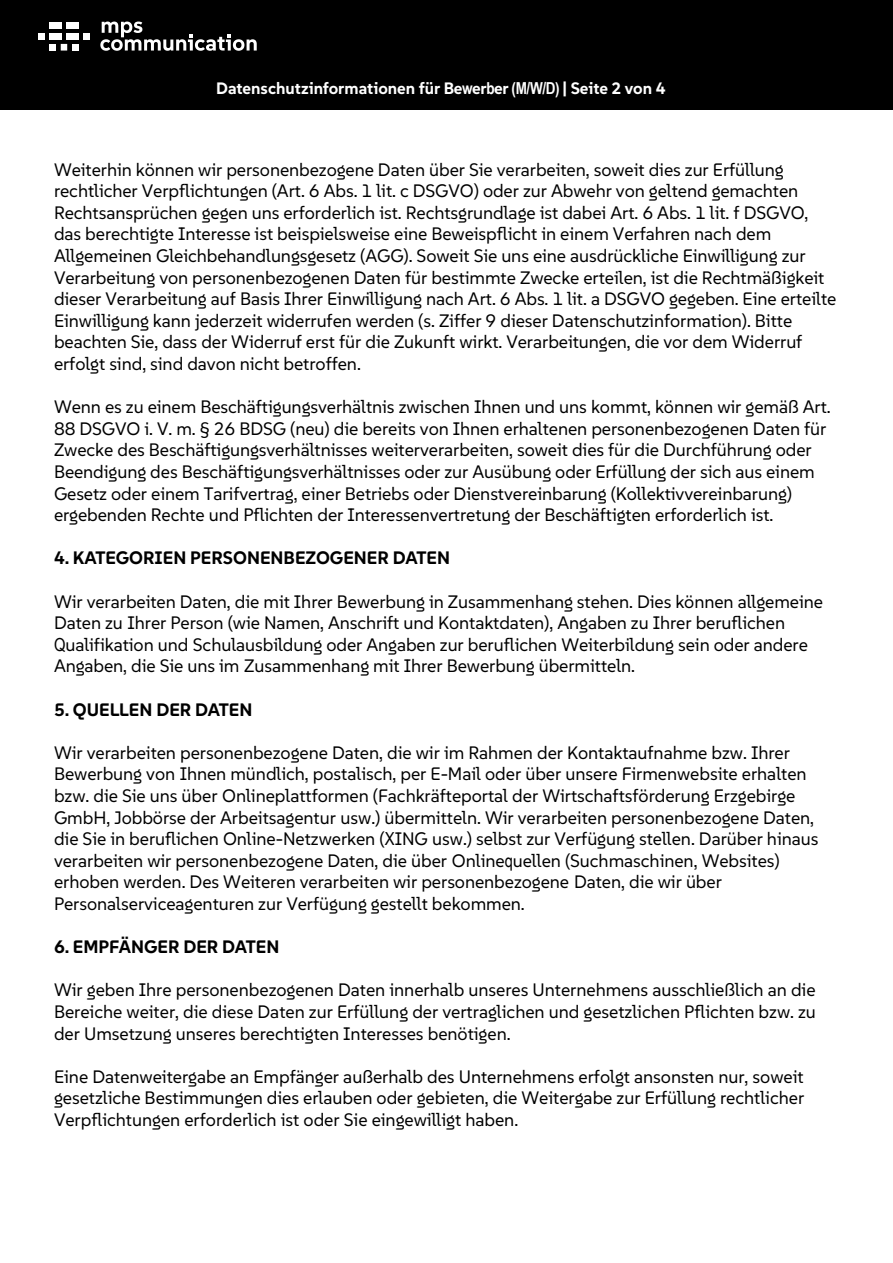
<style>
.page{position:relative;width:893px;height:1263px;background:#fff}
.page>*{position:absolute;margin:0;border:0;box-sizing:border-box;transform-origin:0 0}
.t1{font:18px/21.6px "SUSE";letter-spacing:-.005em;color:#000}
.t2{font:700 18px "SUSE";color:#000}
.t3{font:700 16.5px "SUSE";color:#fff}
.s1{font-family:"Arial Narrow"}
</style>
<div class="page">
<div style="left:0;top:0;width:893px;height:109px;background:#000"></div>
<div style="left:50px;top:22px;width:12px;height:6px;background:#fff"></div>
<div style="left:66px;top:22px;width:12px;height:6px;background:#fff"></div>
<div style="left:50px;top:33px;width:12px;height:6px;background:#fff"></div>
<div style="left:66px;top:33px;width:12px;height:6px;background:#fff"></div>
<div style="left:72px;top:44px;width:6px;height:7px;background:#fff"></div>
<svg style="left:83px;top:33px;width:6px;height:6px"></svg>
<div style="left:38px;top:33px;width:7px;height:6px;background:#fff"></div>
<div style="left:50px;top:44px;width:6px;height:7px;background:#fff"></div>
<svg style="left:61px;top:44px;width:6px;height:7px"></svg>
<svg style="left:100px;top:22px;width:157px;height:29px"></svg>
<p class="t3" style="left:216px;top:78px;width:451px">Datenschutzinformationen für Be<span class="s1">w</span>er<span class="s1">b</span>er <span class="s1">(M/W/D)</span> | Seite 2 von 4</p>
<p class="t1" style="left:54px;top:158px;width:784px">Weiterhin können wir personenbezogene Daten über Sie verarbeiten, soweit dies zur Erfüllung rechtlicher Verpflichtungen (Art. 6 Abs. 1 lit. c DSGVO) oder zur Abwehr von geltend gemachten Rechtsansprüchen gegen uns erforderlich ist. Rechtsgrundlage ist dabei Art. 6 Abs. 1 lit. f DSGVO, das berechtigte Interesse ist beispielsweise eine Beweispflicht in einem Verfahren nach dem Allgemeinen Gleichbehandlungsgesetz (AGG). Soweit Sie uns eine ausdrückliche Einwilligung zur Verarbeitung von personenbezogenen Daten für bestimmte Zwecke erteilen, ist die Rechtmäßigkeit dieser Verarbeitung auf Basis Ihrer Einwilligung nach Art. 6 Abs. 1 lit. a DSGVO gegeben. Eine erteilte Einwilligung kann jederzeit widerrufen werden (s. Ziffer 9 dieser Datenschutzinformation). Bitte beachten Sie, dass der Widerruf erst für die Zukunft wirkt. Verarbeitungen, die vor dem Widerruf erfolgt sind, sind davon nicht betroffen.</p>
<p class="t1" style="left:54px;top:396px;width:778px">Wenn es zu einem Beschäftigungsverhältnis zwischen Ihnen und uns kommt, können wir gemäß Art.<br>88 DSGVO i. V. m. § 26 BDSG (neu) die bereits von Ihnen erhaltenen personenbezogenen Daten für Zwecke des Beschäftigungsverhältnisses weiterverarbeiten, soweit dies für die Durchführung oder Beendigung des Beschäftigungsverhältnisses oder zur Ausübung oder Erfüllung der sich aus einem Gesetz oder einem Tarifvertrag, einer Betriebs oder Dienstvereinbarung (Kollektivvereinbarung) ergebenden Rechte und Pflichten der Interessenvertretung der Beschäftigten erforderlich ist.</p>
<p class="t2" style="left:54px;top:547px;width:398px">4. KATEGORIEN PERSONENBEZOGENER DATEN</p>
<p class="t1" style="left:54px;top:590px;width:770px">Wir verarbeiten Daten, die mit Ihrer Bewerbung in Zusammenhang stehen. Dies können allgemeine Daten zu Ihrer Person (wie Namen, Anschrift und Kontaktdaten), Angaben zu Ihrer beruflichen <span class="s1">Q</span>ualifikation und Schulausbildung oder Angaben zur beruflichen Weiterbildung sein oder andere Angaben, die Sie uns im Zusammenhang mit Ihrer Bewerbung übermitteln.</p>
<p class="t2" style="left:54px;top:698px;width:200px">5. QUELLEN DER DATEN</p>
<p class="t1" style="left:54px;top:741px;width:766px">Wir verarbeiten personenbezogene Daten, die wir im Rahmen der Kontaktaufnahme bzw. Ihrer Bewerbung von Ihnen mündlich, postalisch, per E-Mail oder über unsere Firmenwebsite erhalten bzw. die Sie uns über Onlineplattformen (Fachkräfteportal der Wirtschaftsförderung Erzgebirge GmbH, Jobbörse der Arbeitsagentur usw.) übermitteln. Wir verarbeiten personenbezogene Daten, die Sie in beruflichen Online-Netzwerken (<span class="s1">X</span>ING usw.) selbst zur Verfügung stellen. Darüber hinaus verarbeiten wir personenbezogene Daten, die über Online<span class="s1">q</span>uellen (Suchmaschinen, Websites) erhoben werden. Des Weiteren verarbeiten wir personenbezogene Daten, die wir über Personalserviceagenturen zur Verfügung gestellt bekommen.</p>
<p class="t2" style="left:54px;top:936px;width:227px">6. EMPFÄNGER DER DATEN</p>
<p class="t1" style="left:54px;top:979px;width:763px;text-align:justify">Wir geben Ihre personenbezogenen Daten innerhalb unseres Unternehmens ausschließlich an die Bereiche weiter, die diese Daten zur Erfüllung der vertraglichen und gesetzlichen Pflichten bzw. zu der Umsetzung unseres berechtigten Interesses benötigen.</p>
<p class="t1" style="left:54px;top:1065px;width:752px;text-align:justify">Eine Datenweitergabe an Empfänger außerhalb des Unternehmens erfolgt ansonsten nur, soweit gesetzliche Bestimmungen dies erlauben oder gebieten, die Weitergabe zur Erfüllung rechtlicher Verpflichtungen erforderlich ist oder Sie eingewilligt haben.</p>
</div>
